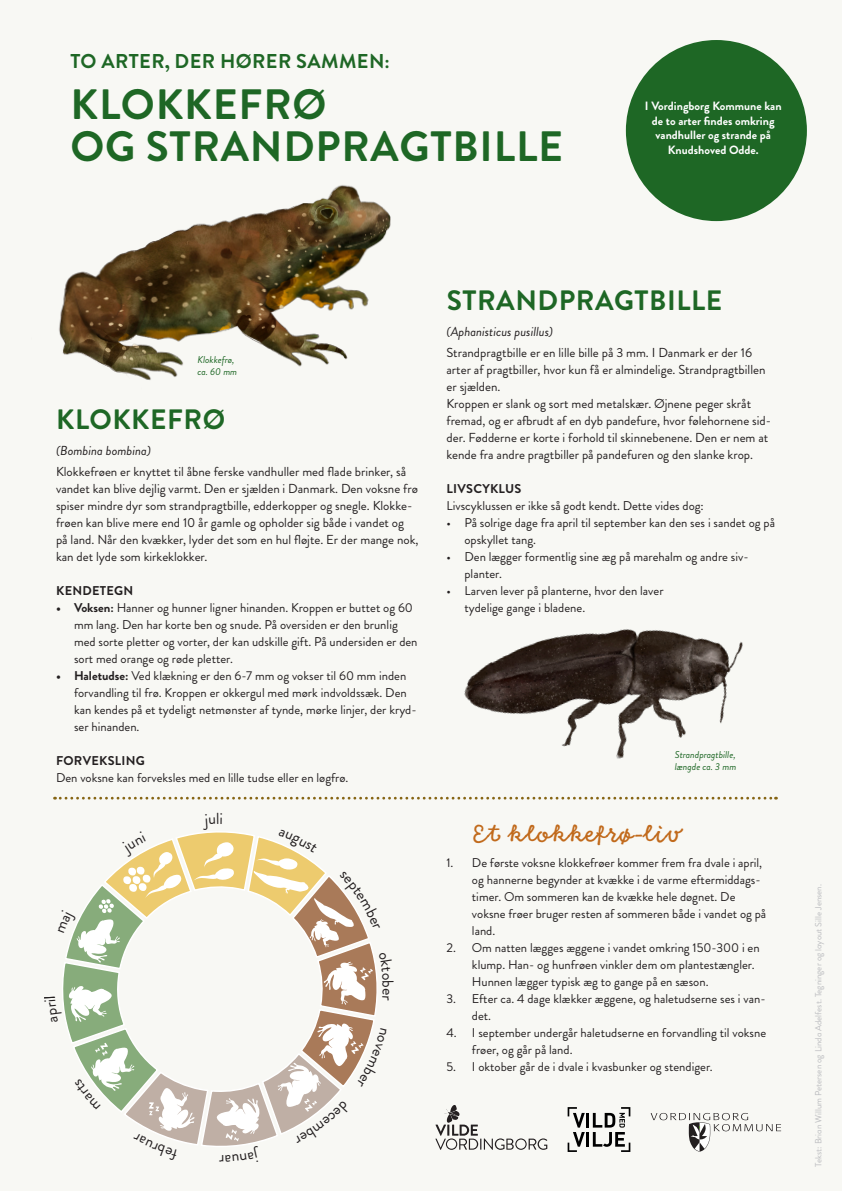
<style>
.page{position:relative;width:842px;height:1191px;background:#f8f8f4}
.page>*{position:absolute;margin:0;border:0;box-sizing:border-box;transform-origin:0 0}
.t1{font:700 42.4px "Brandon Grotesque";letter-spacing:.02em;color:#1e6725}
.lille_overskrift___a{font:700 28px "Brandon Grotesque";letter-spacing:.02em;color:#1e6725}
.artsnavn_krøllet_skr{font:28px "Goodlife Script";color:#c16a1c}
.t2{font:700 20px "Brandon Grotesque";letter-spacing:.02em;color:#1e6725}
.t3{font:16px "Brandon Grotesque";color:#231f20}
.brødtelst{font:13px/17px "Brandon Grotesque";color:#231f20}
.artsnavn_i_brødtekst{font:italic 13px "Brandon Grotesque";color:#231f20}
.brødtekst_-_punktops{font:12.7px/17px "Brandon Grotesque";color:#231f20}
.kendetegn_og_forveks{font:700 12.7px "Brandon Grotesque";letter-spacing:.02em;color:#231f20}
.brødtekst_-_punktops-2{font:700 12.7px "Brandon Grotesque";letter-spacing:.02em;color:#231f20}
.t4{font:700 12px/14.4px "Brandon Grotesque";color:#fff;text-align:center}
.t5{font:italic 9.9px "Brandon Grotesque";color:#1e6725}
.t6{font:9px "Brandon Grotesque";color:#bcbdc0}
.s1{font-weight:700}
</style>
<div class="page">
<svg style="left:651px;top:1113px;width:130px;height:38px"></svg>
<hr style="left:586px;top:1113px;width:3px;height:14px;background:#000">
<hr style="left:586px;top:1132px;width:3px;height:14px;background:#000">
<svg style="left:568px;top:1107px;width:17px;height:45px"></svg>
<svg style="left:593px;top:1107px;width:37px;height:45px"></svg>
<svg style="left:435px;top:1105px;width:112px;height:44px"></svg>
<svg style="left:55px;top:796px;width:348px;height:3px"></svg>
<div style="left:626px;top:40px;width:181px;height:181px;background:#1e6725;border-radius:50%"></div>
<img style="left:59px;top:185px;width:332px;height:195px">
<img style="left:405px;top:629px;width:373px;height:171px">
<svg style="left:62px;top:832px;width:315px;height:315px"></svg>
<p class="t2" style="left:70px;top:47px;width:321px">TO ARTER, DER HØRER SAMMEN:</p>
<p class="t1" style="left:70px;top:74px;width:257px">KLOKKEFRØ</p>
<p class="t1" style="left:70px;top:116px;width:494px">OG STRANDPRAGTBILLE</p>
<p class="t4" style="left:645px;top:99px;width:138px">I Vordingborg Kommune kan de to arter findes omkring vandhuller og strande på<br>Knudshoved Odde.</p>
<p class="t5" style="left:197px;top:352px;width:39px">Klokkefrø,</p>
<p class="t5" style="left:197px;top:364px;width:41px">ca. 60 mm</p>
<p class="lille_overskrift___a" style="left:56px;top:400px;width:170px">KLOKKEFRØ</p>
<p class="artsnavn_i_brødtekst" style="left:56px;top:442px;width:96px">(Bombina bombina)</p>
<p class="brødtelst" style="left:56px;top:463px;width:364px">Klokkefrøen er knyttet til åbne ferske vandhuller med flade brinker, så vandet kan blive dejlig varmt. Den er sjælden i Danmark. Den voksne frø spiser mindre dyr som strandpragtbille, edderkopper og snegle. Klokke&shy;frøen kan blive mere end 10 år gamle og opholder sig både i vandet og på land. Når den kvækker, lyder det som en hul fløjte. Er der mange nok, kan det lyde som kirkeklokker.</p>
<p class="kendetegn_og_forveks" style="left:56px;top:582px;width:79px">KENDETEGN</p>
<p class="brødtekst_-_punktops" style="left:74px;top:599px;width:345px;text-indent:-18px"><span class="s1">• Voksen:</span> Hanner og hunner ligner hinanden. Kroppen er buttet og 60 mm lang. Den har korte ben og snude. På oversiden er den brunlig med sorte pletter og vorter, der kan udskille gift. På undersiden er den sort med orange og røde pletter.</p>
<p class="brødtekst_-_punktops" style="left:74px;top:667px;width:344px;text-indent:-18px"><span class="s1">• Haletudse:</span> Ved klækning er den 6-7 mm og vokser til 60 mm inden forvandling til frø. Kroppen er okkergul med mørk indvoldssæk. Den kan kendes på et tydeligt netmønster af tynde, mørke linjer, der kryd&shy;ser hinanden.</p>
<p class="brødtekst_-_punktops-2" style="left:56px;top:752px;width:90px">FORVEKSLING</p>
<p class="brødtekst_-_punktops" style="left:56px;top:769px;width:294px">Den voksne kan forveksles med en lille tudse eller en løgfrø.</p>
<p class="t3" style="left:216px;top:807px;width:5px">l</p>
<p class="lille_overskrift___a" style="left:447px;top:281px;width:277px">STRANDPRAGTBILLE</p>
<p class="artsnavn_i_brødtekst" style="left:446px;top:323px;width:108px">(Aphanisticus pusillus)</p>
<p class="brødtelst" style="left:446px;top:344px;width:320px">Strandpragtbille er en lille bille på 3 mm. I Danmark er der 16 arter af pragtbiller, hvor kun få er almindelige. Strandpragtbillen er sjælden.</p>
<p class="brødtelst" style="left:446px;top:395px;width:326px">Kroppen er slank og sort med metalskær. Øjnene peger skråt fremad, og er afbrudt af en dyb pandefure, hvor følehornene sid&shy;der. Fødderne er korte i forhold til skinnebenene. Den er nem at kende fra andre pragtbiller på pandefuren og den slanke krop.</p>
<p class="kendetegn_og_forveks" style="left:447px;top:480px;width:76px">LIVSCYKLUS</p>
<p class="brødtekst_-_punktops" style="left:446px;top:497px;width:259px">Livscyklussen er ikke så godt kendt. Dette vides dog:</p>
<p class="brødtekst_-_punktops" style="left:464px;top:514px;width:312px;text-indent:-18px">• På solrige dage fra april til september kan den ses i sandet og på opskyllet tang.</p>
<p class="brødtekst_-_punktops" style="left:464px;top:548px;width:286px;text-indent:-18px">• Den lægger formentlig sine æg på marehalm og andre siv&shy;planter.</p>
<p class="brødtekst_-_punktops" style="left:464px;top:582px;width:201px;text-indent:-18px">• Larven lever på planterne, hvor den laver tydelige gange i bladene.</p>
<p class="t5" style="left:675px;top:748px;width:62px">Strandpragtbille,</p>
<p class="t5" style="left:675px;top:759px;width:63px">længde ca. 3 mm</p>
<p class="artsnavn_krøllet_skr" style="left:472px;top:818px;width:211px">Et klokkefrø-liv</p>
<p class="brødtekst_-_punktops" style="left:472px;top:854px;width:296px;text-indent:-25px">1. De første voksne klokkefrøer kommer frem fra dvale i april, og hannerne begynder at kvække i de varme eftermiddags&shy;timer. Om sommeren kan de kvække hele døgnet. De voksne frøer bruger resten af sommeren både i vandet og på land.</p>
<p class="brødtekst_-_punktops" style="left:472px;top:939px;width:289px;text-indent:-25px">2. Om natten lægges æggene i vandet omkring 150-300 i en klump. Han- og hunfrøen vinkler dem om plantestængler.<br>Hunnen lægger typisk æg to gange på en sæson.</p>
<p class="brødtekst_-_punktops" style="left:472px;top:990px;width:295px;text-indent:-25px">3. Efter ca. 4 dage klækker æggene, og haletudserne ses i van&shy;det.</p>
<p class="brødtekst_-_punktops" style="left:472px;top:1024px;width:296px;text-indent:-25px">4. I september undergår haletudserne en forvandling til voksne frøer, og går på land.</p>
<p class="brødtekst_-_punktops" style="left:446px;top:1058px;width:268px">5. I oktober går de i dvale i kvasbunker og stendiger.</p>
<p class="t3" style="left:225px;top:1171px;width:7px;rotate:180deg">r</p>
<p class="t6" style="left:812px;top:1166px;width:284px;rotate:-90deg">Tekst: Brian Willum Petersen og Linda Adelfest. Tegninger og layout Sille Jensen.</p>
</div>
